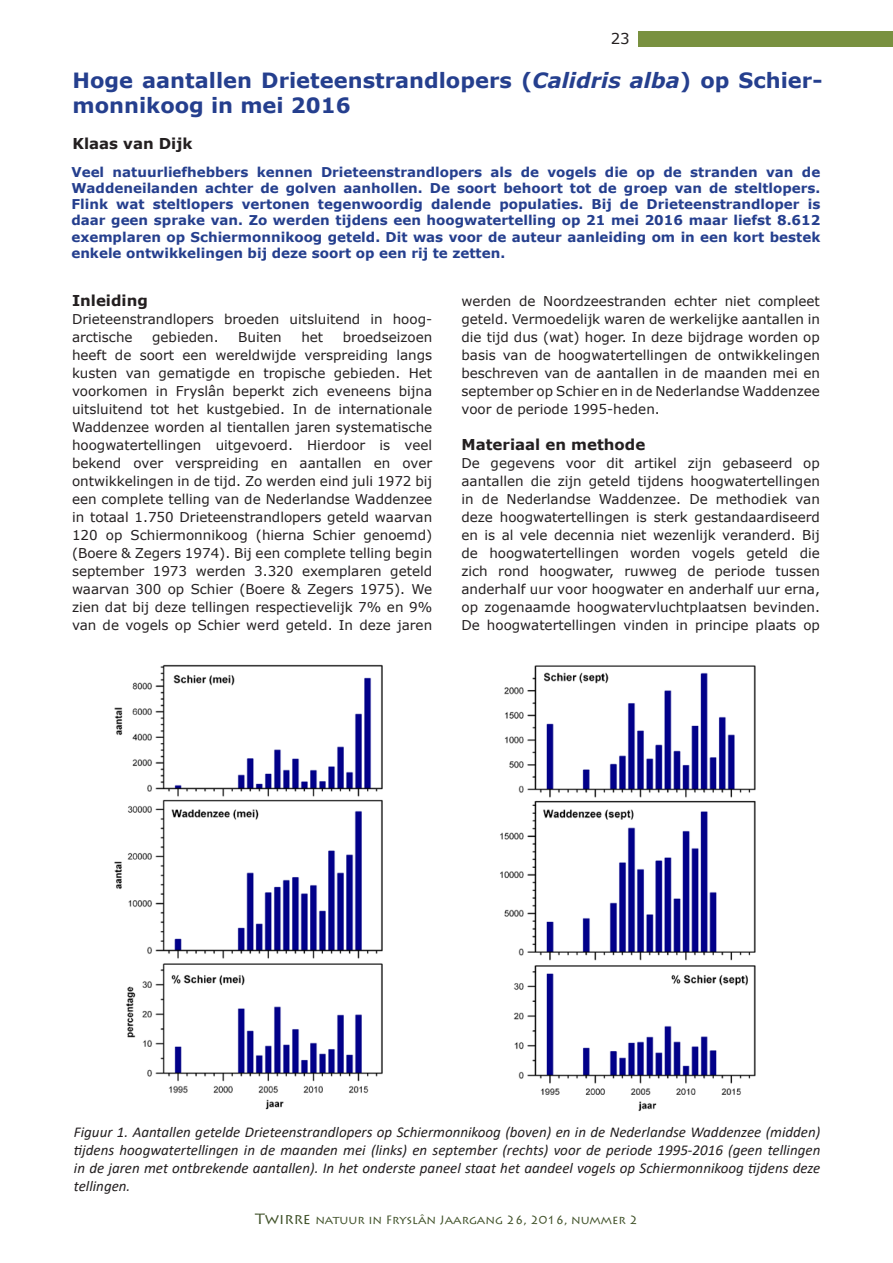
<style>
.page{position:relative;width:893px;height:1263px;background:#fff}
.page>*{position:absolute;margin:0;border:0;box-sizing:border-box;transform-origin:0 0}
.t1{font:700 21px/25.2px "Verdana";color:#253f8e}
.t2{font:italic 15px/18px "Calibri";color:#231f20;text-align:justify}
.t3{font:700 15px "Verdana";color:#231f20}
.t4{font:15px "Verdana";color:#231f20}
.t5{font:13.5px/18px "Verdana";color:#231f20;text-align:justify}
.t6{font:700 13.5px/16.2px "Verdana";color:#253f8e;text-align:justify}
.t7{font:12px "Lithos Pro";color:#3f5128}
.s1{font-style:italic}
.s2{font-size:15px}
</style>
<div class="page">
<div style="left:638px;top:31px;width:255px;height:16px;background:#799140"></div>
<img style="left:114px;top:664px;width:269px;height:446px">
<img style="left:500px;top:665px;width:256px;height:447px">
<p class="t4" style="left:611px;top:28px;width:21px">23</p>
<p class="t1" style="left:72px;top:67px;width:751px">Hoge aantallen Drieteenstrandlopers (<span class="s1">Calidris alba</span>) op Schier&shy;monnikoog in mei 2016</p>
<p class="t3" style="left:72px;top:133px;width:122px">Klaas van Dijk</p>
<p class="t6" style="left:71px;top:163px;width:750px">Veel natuurliefhebbers kennen Drieteenstrandlopers als de vogels die op de stranden van de Waddeneilanden achter de golven aanhollen. De soort behoort tot de groep van de steltlopers.<br>Flink wat steltlopers vertonen tegenwoordig dalende populaties. Bij de Drieteenstrandloper is daar geen sprake van. Zo werden tijdens een hoogwatertelling op 21 mei 2016 maar liefst 8.612 exemplaren op Schiermonnikoog geteld. Dit was voor de auteur aanleiding om in een kort bestek enkele ontwikkelingen bij deze soort op een rij te zetten.</p>
<p class="t3" style="left:72px;top:290px;width:77px">Inleiding</p>
<p class="t5" style="left:72px;top:310px;width:362px">Drieteenstrandlopers broeden uitsluitend in hoog&shy;arctische</p>
<p class="t5" style="left:72px;top:328px;width:362px;text-indent:271px">broedseizoen heeft de soort een wereldwijde verspreiding langs kusten van gematigde en tropische gebieden. Het voorkomen in Fryslân beperkt zich eveneens bijna uitsluitend tot het kustgebied. In de internationale Waddenzee worden al tientallen jaren systematische hoogwatertellingen uitgevoerd. Hierdoor is veel bekend over verspreiding en aantallen en over ontwikkelingen in de tijd. Zo werden eind juli 1972 bij een complete telling van de Nederlandse Waddenzee in totaal 1.750 Drieteenstrandlopers geteld waarvan 120 op Schiermonnikoog (hierna Schier genoemd) (Boere &amp; Zegers 1974). Bij een complete telling begin september 1973 werden 3.320 exemplaren geteld waarvan 300 op Schier (Boere &amp; Zegers 1975). We zien dat bij deze tellingen respectievelijk 7% en 9% van de vogels op Schier werd geteld. In deze jaren</p>
<p class="t5" style="left:152px;top:328px;width:68px">gebieden.</p>
<p class="t5" style="left:238px;top:328px;width:45px">Buiten</p>
<p class="t5" style="left:301px;top:328px;width:23px">het</p>
<p class="t5" style="left:461px;top:292px;width:360px">werden de Noordzeestranden echter niet compleet geteld. Vermoedelijk waren de werkelijke aantallen in die tijd dus (wat) hoger. In deze bijdrage worden op basis van de hoogwatertellingen de ontwikkelingen beschreven van de aantallen in de maanden mei en september op Schier en in de Nederlandse Waddenzee voor de periode 1995-heden.</p>
<p class="t3" style="left:461px;top:434px;width:185px">Materiaal en methode</p>
<p class="t5" style="left:461px;top:454px;width:360px">De gegevens voor dit artikel zijn gebaseerd op aantallen die zijn geteld tijdens hoogwatertellingen in de Nederlandse Waddenzee. De methodiek van deze hoogwatertellingen is sterk gestandaardiseerd en is al vele decennia niet wezenlijk veranderd. Bij de hoogwatertellingen worden vogels geteld die zich rond hoogwater, ruwweg de periode tussen anderhalf uur voor hoogwater en anderhalf uur erna, op zogenaamde hoogwatervluchtplaatsen bevinden.<br>De hoogwatertellingen vinden in principe plaats op</p>
<p class="t2" style="left:74px;top:1122px;width:748px">Figuur 1. Aantallen getelde Drieteenstrandlopers op Schiermonnikoog (boven) en in de Nederlandse Waddenzee (midden) tijdens hoogwatertellingen in de maanden mei (links) en september (rechts) voor de periode 1995-2016 (geen tellingen in de jaren met ontbrekende aantallen). In het onderste paneel staat het aandeel vogels op Schiermonnikoog tijdens deze tellingen.</p>
<p class="t7" style="left:255px;top:1212px;width:384px"><span class="s2">Twirre</span> natuur in Fryslân Jaargang 26, 2016, nummer 2</p>
</div>
